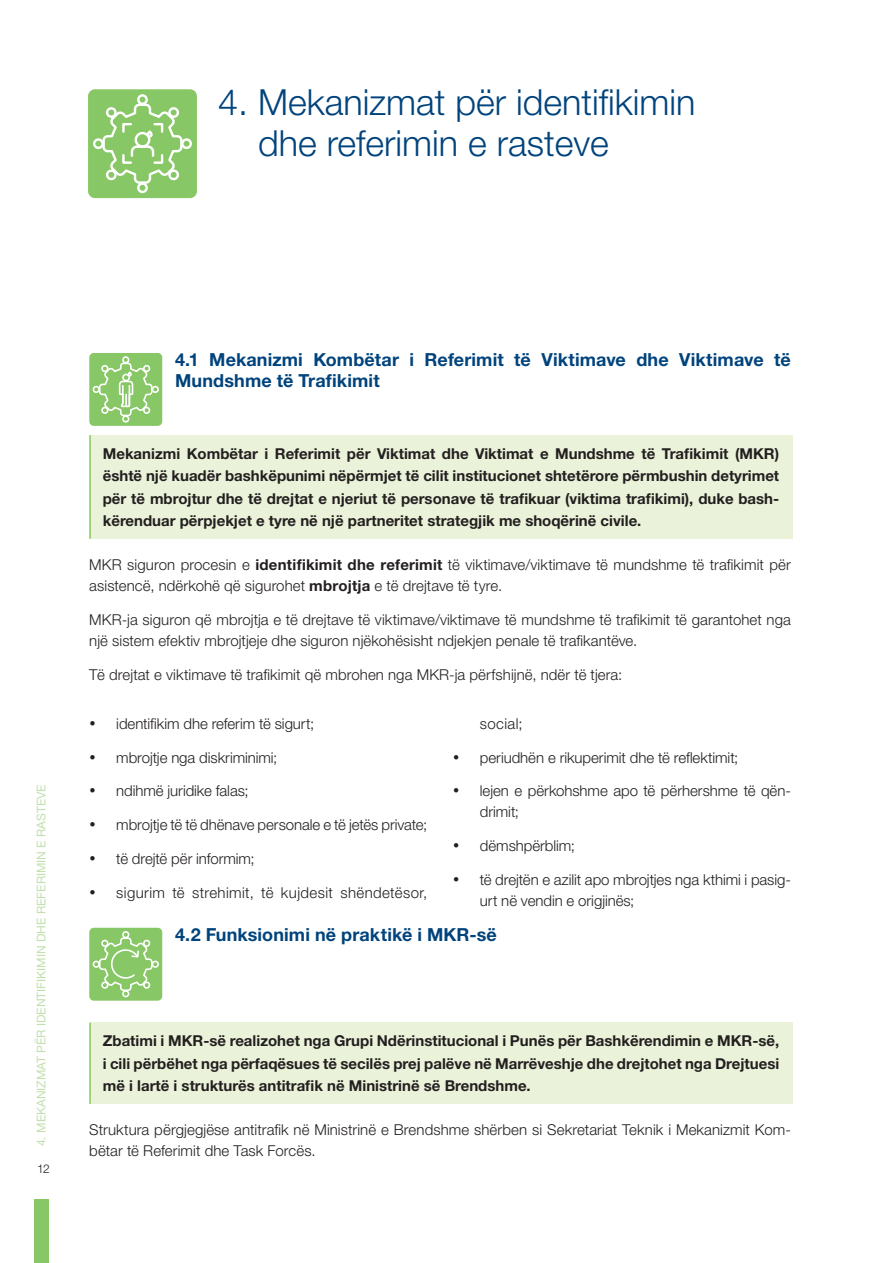
<style>
.page{position:relative;width:893px;height:1263px;background:#fff}
.page>*{position:absolute;margin:0;border:0;box-sizing:border-box;transform-origin:0 0}
.t1{font:300 36px/40.5px "Helvetica Neue LT Pro";color:#01437c}
.t2{font:700 18px/21px "Helvetica Neue LT Pro";letter-spacing:.005em;color:#01437c}
.t3{font:300 15px/21px "Helvetica Neue LT Pro";color:#231f20}
.t4{font:700 15px/22.5px "Helvetica Neue LT Pro";color:#231f20;text-align:justify}
.t5{font:300 15px "Helvetica Neue LT Pro";letter-spacing:.025em;color:#231f20}
.t6{font:12px "Helvetica Neue LT Pro";color:#c2dfae}
.t7{font:300 12px "Helvetica Neue LT Pro";color:#231f20}
.s1{font-weight:700}
</style>
<div class="page">
<div style="left:90px;top:1023px;width:702px;height:81px;background:#eaf3d9"></div>
<hr style="left:89px;top:1023px;width:2px;height:81px;background:#87c765">
<div style="left:90px;top:435px;width:702px;height:104px;background:#eaf3d9"></div>
<hr style="left:89px;top:435px;width:2px;height:104px;background:#87c765">
<div style="left:88px;top:89px;width:109px;height:109px;background:#87c765;border-radius:7px"></div>
<div style="left:137px;top:94px;width:11px;height:11px;border:2px solid #fff;border-radius:50%"></div>
<div style="left:137px;top:182px;width:11px;height:11px;border:2px solid #fff;border-radius:50%"></div>
<div style="left:93px;top:138px;width:11px;height:11px;border:2px solid #fff;border-radius:50%"></div>
<div style="left:181px;top:138px;width:11px;height:11px;border:2px solid #fff;border-radius:50%"></div>
<svg style="left:101px;top:102px;width:83px;height:83px"></svg>
<div style="left:89px;top:353px;width:73px;height:73px;background:#87c765;border-radius:5px"></div>
<div style="left:122px;top:356px;width:7px;height:7px;border:2px solid #fff;border-radius:50%"></div>
<div style="left:122px;top:415px;width:7px;height:8px;border:2px solid #fff;border-radius:50%"></div>
<div style="left:93px;top:386px;width:7px;height:7px;border:2px solid #fff;border-radius:50%"></div>
<div style="left:152px;top:386px;width:7px;height:7px;border:2px solid #fff;border-radius:50%"></div>
<svg style="left:98px;top:362px;width:55px;height:55px"></svg>
<div style="left:89px;top:928px;width:73px;height:73px;background:#87c765;border-radius:5px"></div>
<div style="left:122px;top:931px;width:7px;height:7px;border:2px solid #fff;border-radius:50%"></div>
<div style="left:122px;top:990px;width:7px;height:7px;border:2px solid #fff;border-radius:50%"></div>
<div style="left:93px;top:960px;width:7px;height:8px;border:2px solid #fff;border-radius:50%"></div>
<div style="left:152px;top:960px;width:7px;height:8px;border:2px solid #fff;border-radius:50%"></div>
<svg style="left:98px;top:936px;width:55px;height:56px"></svg>
<div style="left:35px;top:1199px;width:14px;height:64px;background:#87c765"></div>
<h1 class="t1" style="left:258px;top:81px;width:439px;text-indent:-40px">4. Mekanizmat për identifikimin dhe referimin e rasteve</h1>
<p class="t6" style="left:34px;top:1146px;width:364px;rotate:-90deg">4. MEKANIZMAT PËR IDENTIFIKIMIN DHE REFERIMIN E RASTEVE</p>
<p class="t7" style="left:37px;top:1161px;width:14px">12</p>
<p class="t2" style="left:175px;top:348px;width:617px">4.1 Mekanizmi Kombëtar i Referimit të Viktimave dhe Viktimave të<br>Mundshme të Trafikimit</p>
<p class="t4" style="left:103px;top:441px;width:678px">Mekanizmi Kombëtar i Referimit për Viktimat dhe Viktimat e Mundshme të Trafikimit (MKR) është një kuadër bashkëpunimi nëpërmjet të cilit institucionet shtetërore përmbushin detyrimet për të mbrojtur dhe të drejtat e njeriut të personave të trafikuar (viktima trafikimi), duke bash&shy;kërenduar përpjekjet e tyre në një partneritet strategjik me shoqërinë civile.</p>
<p class="t3" style="left:89px;top:554px;width:703px">MKR siguron procesin e <span class="s1">identifikimit dhe referimit</span> të viktimave/viktimave të mundshme të trafikimit për asistencë, ndërkohë që sigurohet <span class="s1">mbrojtja</span> e të drejtave të tyre.</p>
<p class="t3" style="left:89px;top:609px;width:703px">MKR-ja siguron që mbrojtja e të drejtave të viktimave/viktimave të mundshme të trafikimit të garantohet nga një sistem efektiv mbrojtjeje dhe siguron njëkohësisht ndjekjen penale të trafikantëve.</p>
<p class="t3" style="left:89px;top:663px;width:535px">Të drejtat e viktimave të trafikimit që mbrohen nga MKR-ja përfshijnë, ndër të tjera:</p>
<p class="t3" style="left:89px;top:713px;width:226px">• identifikim dhe referim të sigurt;</p>
<p class="t3" style="left:89px;top:746px;width:190px">• mbrojtje nga diskriminimi;</p>
<p class="t3" style="left:89px;top:780px;width:161px">• ndihmë juridike falas;</p>
<p class="t3" style="left:89px;top:814px;width:340px">• mbrojtje të të dhënave personale e të jetës private;</p>
<p class="t3" style="left:89px;top:848px;width:167px">• të drejtë për informim;</p>
<p class="t5" style="left:89px;top:883px;width:340px">• sigurim të strehimit, të kujdesit shëndetësor,</p>
<p class="t3" style="left:480px;top:713px;width:44px">social;</p>
<p class="t3" style="left:453px;top:746px;width:287px">• periudhën e rikuperimit dhe të reflektimit;</p>
<p class="t3" style="left:480px;top:780px;width:313px;text-indent:-27px">• lejen e përkohshme apo të përhershme të qën&shy;drimit;</p>
<p class="t3" style="left:453px;top:835px;width:124px">• dëmshpërblim;</p>
<p class="t3" style="left:480px;top:869px;width:313px;text-indent:-27px">• të drejtën e azilit apo mbrojtjes nga kthimi i pasig&shy;urt në vendin e origjinës;</p>
<p class="t2" style="left:175px;top:923px;width:323px">4.2 Funksionimi në praktikë i MKR-së</p>
<p class="t4" style="left:103px;top:1029px;width:678px">Zbatimi i MKR-së realizohet nga Grupi Ndërinstitucional i Punës për Bashkërendimin e MKR-së, i cili përbëhet nga përfaqësues të secilës prej palëve në Marrëveshje dhe drejtohet nga Drejtuesi më i lartë i strukturës antitrafik në Ministrinë së Brendshme.</p>
<p class="t3" style="left:89px;top:1119px;width:703px">Struktura përgjegjëse antitrafik në Ministrinë e Brendshme shërben si Sekretariat Teknik i Mekanizmit Kom&shy;bëtar të Referimit dhe Task Forcës.</p>
</div>
